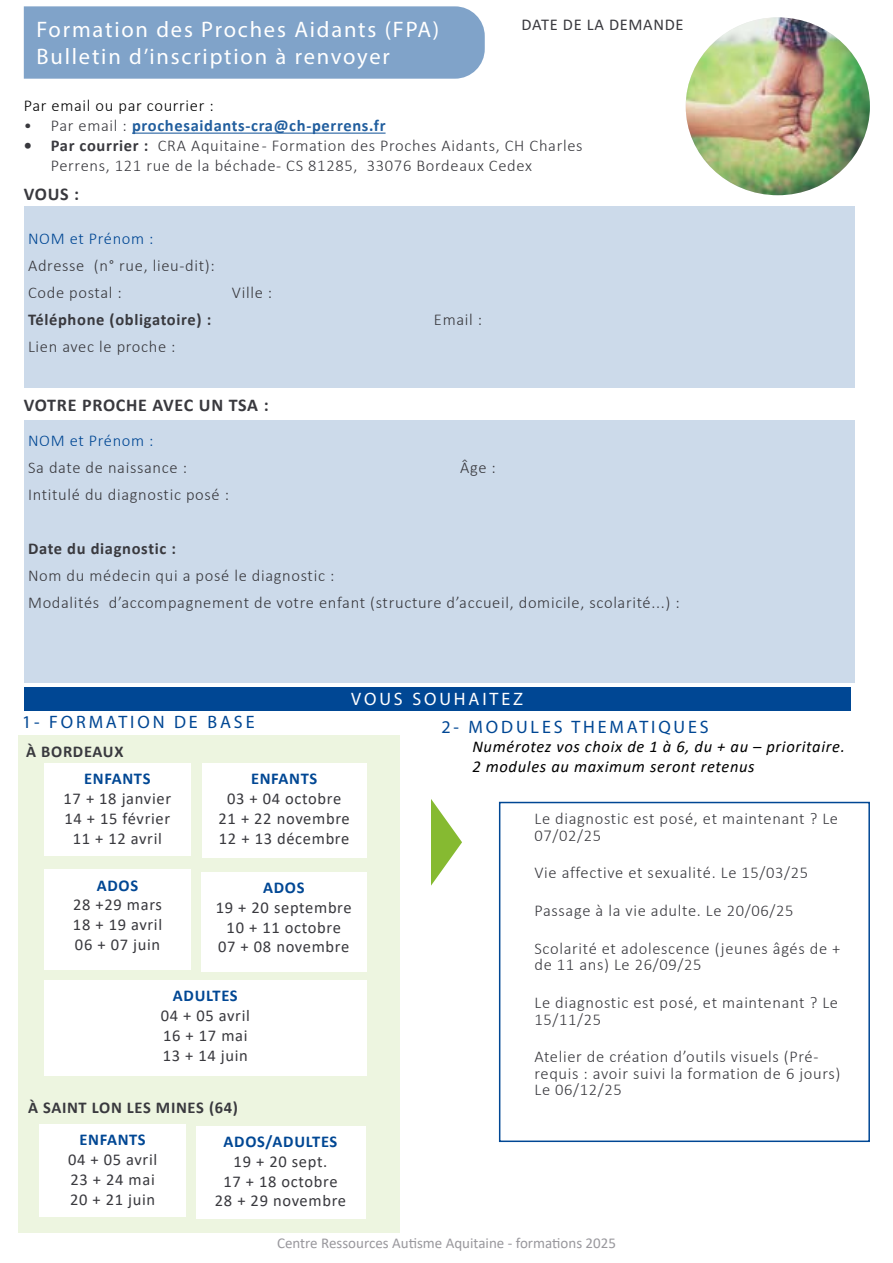
<style>
.page{position:relative;width:893px;height:1263px;background:#fff}
.page>*{position:absolute;margin:0;border:0;box-sizing:border-box;transform-origin:0 0}
.t1{font:22.5px/27px "Myriad Pro";letter-spacing:.08em;color:#fff}
.t2{font:18px "Myriad Pro";letter-spacing:.16em;color:#004794}
.t3{font:700 18px "Calibri";letter-spacing:.04em;color:#39393e}
.t4{font:18px "Myriad Pro";letter-spacing:.16em;color:#fff}
.t5{font:300 16.5px/16.5px "Calibri";letter-spacing:.04em;color:#39393e}
.t6{font:16.5px/19.8px "Calibri";letter-spacing:.04em;color:#39393e;text-align:center}
.t7{font:italic 16.5px/19.8px "Calibri";letter-spacing:.04em;color:#000}
.t8{font:700 16.5px "Calibri";letter-spacing:.04em;color:#39393e}
.t9{font:700 16.5px "Calibri";letter-spacing:.04em;color:#004794}
.t10{font:700 16.5px "Calibri";letter-spacing:.04em;color:#215e9e}
.t11{font:300 16.5px "Calibri";letter-spacing:.04em;color:#004794}
.t12{font:300 16.5px "Calibri";letter-spacing:.04em;color:#000}
.t13{font:15px "Calibri";color:#99989d}
.s1{font-weight:300;color:#39393e}
.s2{font-weight:700}
</style>
<div class="page">
<div style="left:18px;top:736px;width:382px;height:340px;background:#edf5e0"></div>
<div style="left:24px;top:6px;width:461px;height:73px;background:#80a3c9"></div>
<img style="left:686px;top:17px;width:184px;height:178px">
<div style="left:24px;top:207px;width:831px;height:181px;background:#ccdaea"></div>
<hr style="left:132px;top:133px;width:254px;height:1px;background:#215e9e">
<div style="left:24px;top:687px;width:826px;height:24px;background:#004794"></div>
<div style="left:24px;top:420px;width:831px;height:262px;background:#ccdaea"></div>
<div style="left:44px;top:764px;width:147px;height:92px;background:#fff"></div>
<div style="left:44px;top:870px;width:147px;height:100px;background:#fff"></div>
<div style="left:202px;top:764px;width:164px;height:94px;background:#fff"></div>
<div style="left:201px;top:872px;width:165px;height:100px;background:#fff"></div>
<div style="left:44px;top:980px;width:322px;height:96px;background:#fff"></div>
<div style="left:18px;top:1076px;width:382px;height:156px;background:#edf5e0"></div>
<div style="left:39px;top:1124px;width:147px;height:93px;background:#fff"></div>
<div style="left:196px;top:1126px;width:169px;height:93px;background:#fff"></div>
<div style="left:499px;top:802px;width:371px;height:340px;border:2px solid #004794"></div>
<svg style="left:431px;top:799px;width:31px;height:87px"></svg>
<h1 class="t1" style="left:37px;top:16px;width:404px">Formation des Proches Aidants (FPA)<br>Bulletin d’inscription à renvoyer</h1>
<p class="t6" style="left:522px;top:14px;width:164px">DATE DE LA DEMANDE</p>
<p class="t12" style="left:24px;top:96px;width:192px">Par email ou par courrier :</p>
<p class="t10" style="left:24px;top:114px;width:363px"><span class="s1">• Par email :</span> prochesaidants-cra@ch-perrens.fr</p>
<p class="t5" style="left:51px;top:136px;width:533px;line-height:19.8px;text-indent:-27px"><span class="s2">• Par courrier :</span> CRA Aquitaine - Formation des Proches Aidants, CH Charles<br>Perrens, 121 rue de la béchade- CS 81285, 33076 Bordeaux Cedex</p>
<p class="t3" style="left:24px;top:181px;width:57px">VOUS :</p>
<p class="t11" style="left:28px;top:229px;width:127px">NOM et Prénom :</p>
<p class="t5" style="left:28px;top:252px;width:188px;line-height:27px">Adresse (n° rue, lieu-dit):<br>Code postal :</p>
<p class="t5" style="left:232px;top:284px;width:42px">Ville :</p>
<p class="t8" style="left:28px;top:308px;width:185px">Téléphone (obligatoire) :</p>
<p class="t5" style="left:434px;top:311px;width:50px">Email :</p>
<p class="t5" style="left:28px;top:338px;width:149px">Lien avec le proche :</p>
<p class="t3" style="left:24px;top:393px;width:246px">VOTRE PROCHE AVEC UN TSA :</p>
<p class="t11" style="left:28px;top:431px;width:127px">NOM et Prénom :</p>
<p class="t5" style="left:28px;top:459px;width:160px">Sa date de naissance :</p>
<p class="t5" style="left:460px;top:459px;width:37px">Âge :</p>
<p class="t5" style="left:28px;top:486px;width:203px">Intitulé du diagnostic posé :</p>
<p class="t8" style="left:28px;top:537px;width:149px">Date du diagnostic :</p>
<p class="t5" style="left:28px;top:562px;width:653px;line-height:27px">Nom du médecin qui a posé le diagnostic :<br>Modalités d’accompagnement de votre enfant (structure d’accueil, domicile, scolarité...) :</p>
<p class="t4" style="left:351px;top:688px;width:173px">VOUS SOUHAITEZ</p>
<p class="t2" style="left:22px;top:711px;width:234px">1- FORMATION DE BASE</p>
<p class="t2" style="left:441px;top:715px;width:269px">2- MODULES THEMATIQUES</p>
<p class="t8" style="left:26px;top:739px;width:99px">À BORDEAUX</p>
<p class="t9" style="left:84px;top:767px;width:68px">ENFANTS</p>
<p class="t6" style="left:64px;top:788px;width:109px">17 + 18 janvier<br>14 + 15 février<br>11 + 12 avril</p>
<p class="t9" style="left:97px;top:873px;width:43px">ADOS</p>
<p class="t6" style="left:73px;top:894px;width:91px;text-align:justify">28 +29 mars 18 + 19 avril 06 + 07 juin</p>
<p class="t9" style="left:251px;top:767px;width:68px">ENFANTS</p>
<p class="t6" style="left:219px;top:788px;width:133px">03 + 04 octobre<br>21 + 22 novembre<br>12 + 13 décembre</p>
<p class="t9" style="left:263px;top:876px;width:43px">ADOS</p>
<p class="t6" style="left:216px;top:897px;width:137px">19 + 20 septembre<br>10 + 11 octobre<br>07 + 08 novembre</p>
<p class="t9" style="left:173px;top:984px;width:66px">ADULTES</p>
<p class="t6" style="left:161px;top:1005px;width:91px;text-align:left">04 + 05 avril<br>16 + 17 mai<br>13 + 14 juin</p>
<p class="t8" style="left:28px;top:1096px;width:211px">À SAINT LON LES MINES (64)</p>
<p class="t9" style="left:79px;top:1128px;width:68px">ENFANTS</p>
<p class="t6" style="left:68px;top:1149px;width:91px;text-align:left">04 + 05 avril<br>23 + 24 mai<br>20 + 21 juin</p>
<p class="t9" style="left:224px;top:1130px;width:115px">ADOS/ADULTES</p>
<p class="t6" style="left:215px;top:1151px;width:133px">19 + 20 sept.<br>17 + 18 octobre<br>28 + 29 novembre</p>
<p class="t7" style="left:472px;top:736px;width:374px">Numérotez vos choix de 1 à 6, du + au – prioritaire.<br>2 modules au maximum seront retenus</p>
<p class="t5" style="left:534px;top:810px;width:305px">Le diagnostic est posé, et maintenant ? Le<br>07/02/25</p>
<p class="t5" style="left:534px;top:864px;width:275px">Vie affective et sexualité. Le 15/03/25</p>
<p class="t5" style="left:534px;top:902px;width:261px">Passage à la vie adulte. Le 20/06/25</p>
<p class="t5" style="left:534px;top:940px;width:308px">Scolarité et adolescence (jeunes âgés de + de 11 ans) Le 26/09/25</p>
<p class="t5" style="left:534px;top:994px;width:305px">Le diagnostic est posé, et maintenant ? Le<br>15/11/25</p>
<p class="t5" style="left:534px;top:1048px;width:307px">Atelier de création d’outils visuels (Pré&shy;requis : avoir suivi la formation de 6 jours)<br>Le 06/12/25</p>
<p class="t13" style="left:277px;top:1232px;width:340px">Centre Ressources Autisme Aquitaine - formations 2025</p>
</div>
